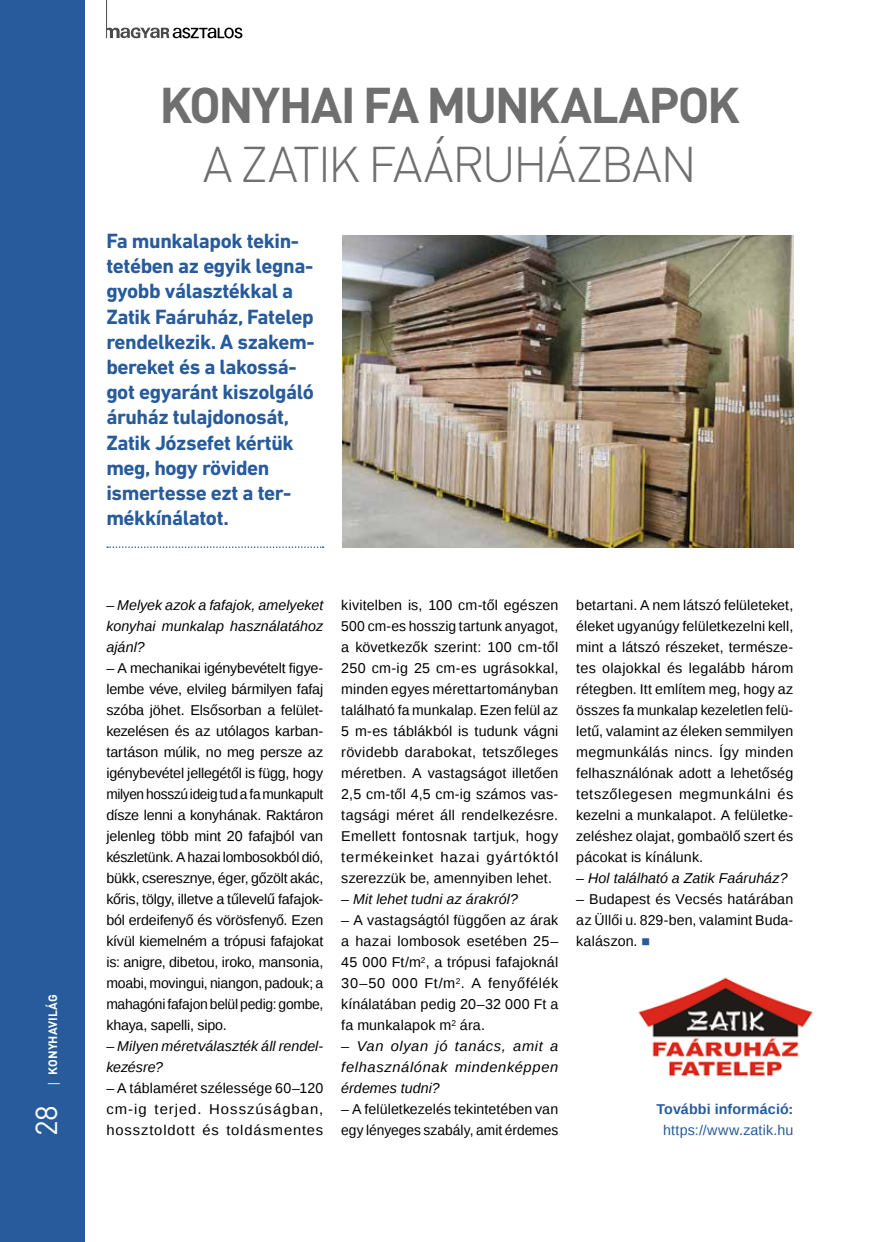
<style>
.page{position:relative;width:872px;height:1242px;background:#fff}
.page>*{position:absolute;margin:0;border:0;box-sizing:border-box;transform-origin:0 0}
.t1{font:700 49.5px "DIN Pro";letter-spacing:-.035em;color:#706f6f}
.t2{font:300 49.5px "DIN Pro";letter-spacing:-.04em;color:#706f6f}
.t3{font:30px "DIN Pro";color:#fff}
.t4{font:700 21px/25.2px "DIN Next LT Pro";letter-spacing:-.02em;color:#275b9b}
.t5{font:14.25px/21px "Liberation Sans";letter-spacing:.01em;color:#000;text-align:justify}
.t6{font:italic 14.25px/21px "Liberation Sans";letter-spacing:.005em;color:#000;text-align:justify}
.t7{font:14.25px "Liberation Sans";letter-spacing:.01em;color:#275b9b}
.t8{font:700 14.25px "Liberation Sans";letter-spacing:.01em;color:#275b9b}
.t9{font:700 12px "DIN Pro";letter-spacing:.01em;color:#fff}
.s1{font-family:"Open Sans";font-weight:400}
.s2{color:#275b9b}
</style>
<div class="page">
<div style="left:0;top:0;width:85px;height:1242px;background:#275b9b"></div>
<svg style="left:107px;top:27px;width:135px;height:11px"></svg>
<hr style="left:106px;top:0;width:1px;height:38px;background:#4a4a49">
<svg style="left:107px;top:546px;width:216px;height:2px"></svg>
<img style="left:342px;top:235px;width:451px;height:312px">
<img style="left:638px;top:977px;width:175px;height:100px">
<p class="t9" style="left:45px;top:1087px;width:94px;rotate:-90deg"><span class="s1">|</span> KONYHAVILÁG</p>
<h2 class="t3" style="left:26px;top:1136px;width:33px;rotate:-90deg">28</h2>
<h1 class="t1" style="left:159px;top:71px;width:582px">KONYHAI FA MUNKALAPOK</h1>
<h1 class="t2" style="left:203px;top:131px;width:496px">A ZATIK FAÁRUHÁZBAN</h1>
<p class="t4" style="left:106px;top:228px;width:210px">Fa munkalapok tekin&shy;tetében az egyik legna&shy;gyobb választékkal a<br>Zatik Faáruház, Fatelep rendelkezik. A szakem&shy;bereket és a lakossá&shy;got egyaránt kiszolgáló áruház tulajdonosát,<br>Zatik Józsefet kértük meg, hogy röviden ismertesse ezt a ter&shy;mékkínálatot.</p>
<p class="t6" style="left:106px;top:594px;width:218px">– Melyek azok a fafajok, amelyeket konyhai munkalap használatához ajánl?</p>
<p class="t5" style="left:106px;top:658px;width:218px">– A mechanikai igénybevételt figye&shy;lembe véve, elvileg bármilyen fafaj szóba jöhet. Elsősorban a felület&shy;kezelésen és az utólagos karban&shy;tartáson múlik, no meg persze az igénybevétel jellegétől is függ, hogy milyen hosszú ideig tud a fa munkapult dísze lenni a konyhának. Raktáron jelenleg több mint 20 fafajból van készletünk. A hazai lombosokból dió, bükk, cseresznye, éger, gőzölt akác, kőris, tölgy, illetve a tűlevelű fafajok&shy;ból erdeifenyő és vörösfenyő. Ezen kívül kiemelném a trópusi fafajokat is: anigre, dibetou, iroko, mansonia, moabi, movingui, niangon, padouk; a mahagóni fafajon belül pedig: gombe, khaya, sapelli, sipo.</p>
<p class="t6" style="left:106px;top:1035px;width:218px">– Milyen méretválaszték áll rendel&shy;kezésre?</p>
<p class="t5" style="left:106px;top:1078px;width:218px">– A táblaméret szélessége 60–120 cm-ig terjed. Hosszúságban, hossztoldott és toldásmentes</p>
<p class="t5" style="left:341px;top:595px;width:218px">kivitelben is, 100 cm-től egészen 500 cm-es hosszig tartunk anyagot, a következők szerint: 100 cm-től 250 cm-ig 25 cm-es ugrásokkal, minden egyes mérettartományban található fa munkalap. Ezen felül az 5 m-es táblákból is tudunk vágni rövidebb darabokat, tetszőleges méretben. A vastagságot illetően 2,5 cm-től 4,5 cm-ig számos vas&shy;tagsági méret áll rendelkezésre.<br>Emellett fontosnak tartjuk, hogy termékeinket hazai gyártóktól szerezzük be, amennyiben lehet.</p>
<p class="t6" style="left:341px;top:888px;width:178px">– Mit lehet tudni az árakról?</p>
<p class="t5" style="left:341px;top:910px;width:218px">– A vastagságtól függően az árak a hazai lombosok esetében 25– 45 000 Ft/m<sup>2</sup>, a trópusi fafajoknál 30–50 000 Ft/m<sup>2</sup>. A fenyőfélék kínálatában pedig 20–32 000 Ft a fa munkalapok m<sup>2</sup> ára.</p>
<p class="t6" style="left:341px;top:1035px;width:218px">– Van olyan jó tanács, amit a felhasználónak mindenképpen érdemes tudni?</p>
<p class="t5" style="left:341px;top:1099px;width:218px">– A felületkezelés tekintetében van egy lényeges szabály, amit érdemes</p>
<p class="t5" style="left:576px;top:595px;width:218px">betartani. A nem látszó felületeket, éleket ugyanúgy felületkezelni kell, mint a látszó részeket, természe&shy;tes olajokkal és legalább három rétegben. Itt említem meg, hogy az összes fa munkalap kezeletlen felü&shy;letű, valamint az éleken semmilyen megmunkálás nincs. Így minden felhasználónak adott a lehetőség tetszőlegesen megmunkálni és kezelni a munkalapot. A felületke&shy;zeléshez olajat, gombaölő szert és pácokat is kínálunk.</p>
<p class="t6" style="left:576px;top:867px;width:213px">– Hol található a Zatik Faáruház?</p>
<p class="t5" style="left:576px;top:889px;width:218px">– Budapest és Vecsés határában az Üllői u. 829-ben, valamint Buda&shy;kalászon. <span class="s2">■</span></p>
<p class="t8" style="left:656px;top:1099px;width:138px">További információ:</p>
<p class="t7" style="left:663px;top:1122px;width:132px">https://www.zatik.hu</p>
</div>
